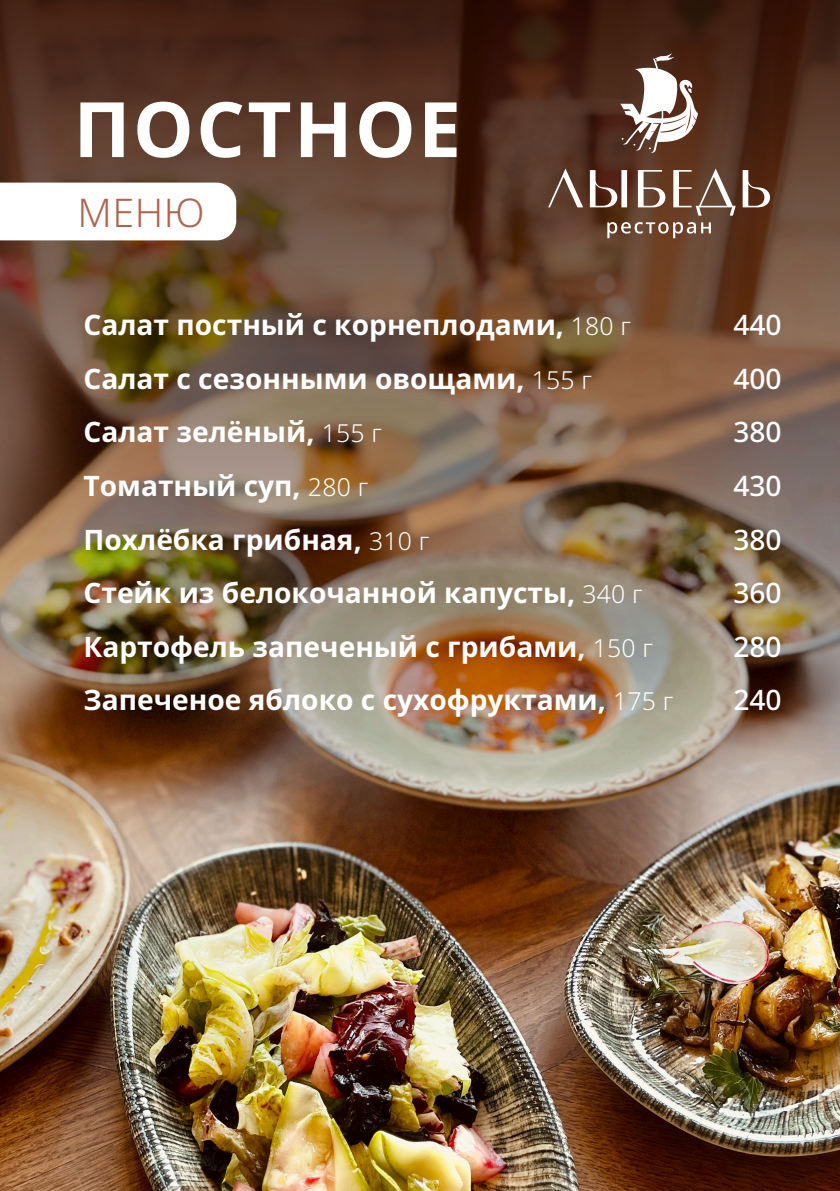
<style>
.page{position:relative;width:840px;height:1191px;background:#fff}
.page>*{position:absolute;margin:0;border:0;box-sizing:border-box;transform-origin:0 0}
.t1{font:700 76.4px "Noto Sans";letter-spacing:.03em;color:#fff}
.t2{font:300 39.4px "Noto Sans";color:#ad664f}
.t3{font:700 28.2px/53.6px "Noto Sans";color:#fff}
.t4{font:500 28.2px/53.6px "Noto Sans";color:#fff;text-align:justify}
.s1{font-weight:300;font-size:24.8px}
</style>
<div class="page">
<img style="left:0;top:876px;width:839px;height:315px">
<img style="left:0;top:0;width:839px;height:876px">
<svg style="left:0;top:183px;width:236px;height:57px"></svg>
<svg style="left:548px;top:168px;width:221px;height:48px"></svg>
<svg style="left:620px;top:53px;width:77px;height:100px"></svg>
<svg style="left:607px;top:222px;width:103px;height:16px"></svg>
<h1 class="t1" style="left:73px;top:86px;width:389px">ПОСТНОЕ</h1>
<h2 class="t2" style="left:78px;top:190px;width:128px">МЕНЮ</h2>
<p class="t3" style="left:83px;top:299px;width:591px">Салат постный с корнеплодами, <span class="s1">180 г<br></span>Салат с сезонными овощами, <span class="s1">155 г<br></span>Салат зелёный, <span class="s1">155 г<br></span>Томатный суп, <span class="s1">280 г<br></span>Похлёбка грибная, <span class="s1">310 г<br></span>Стейк из белокочанной капусты, <span class="s1">340 г<br></span>Картофель запеченый с грибами, <span class="s1">150 г<br></span>Запеченое яблоко с сухофруктами, <span class="s1">175 г</span></p>
<p class="t4" style="left:733px;top:299px;width:50px">440<br>400<br>380<br>430<br>380<br>360<br>280<br>240</p>
</div>
